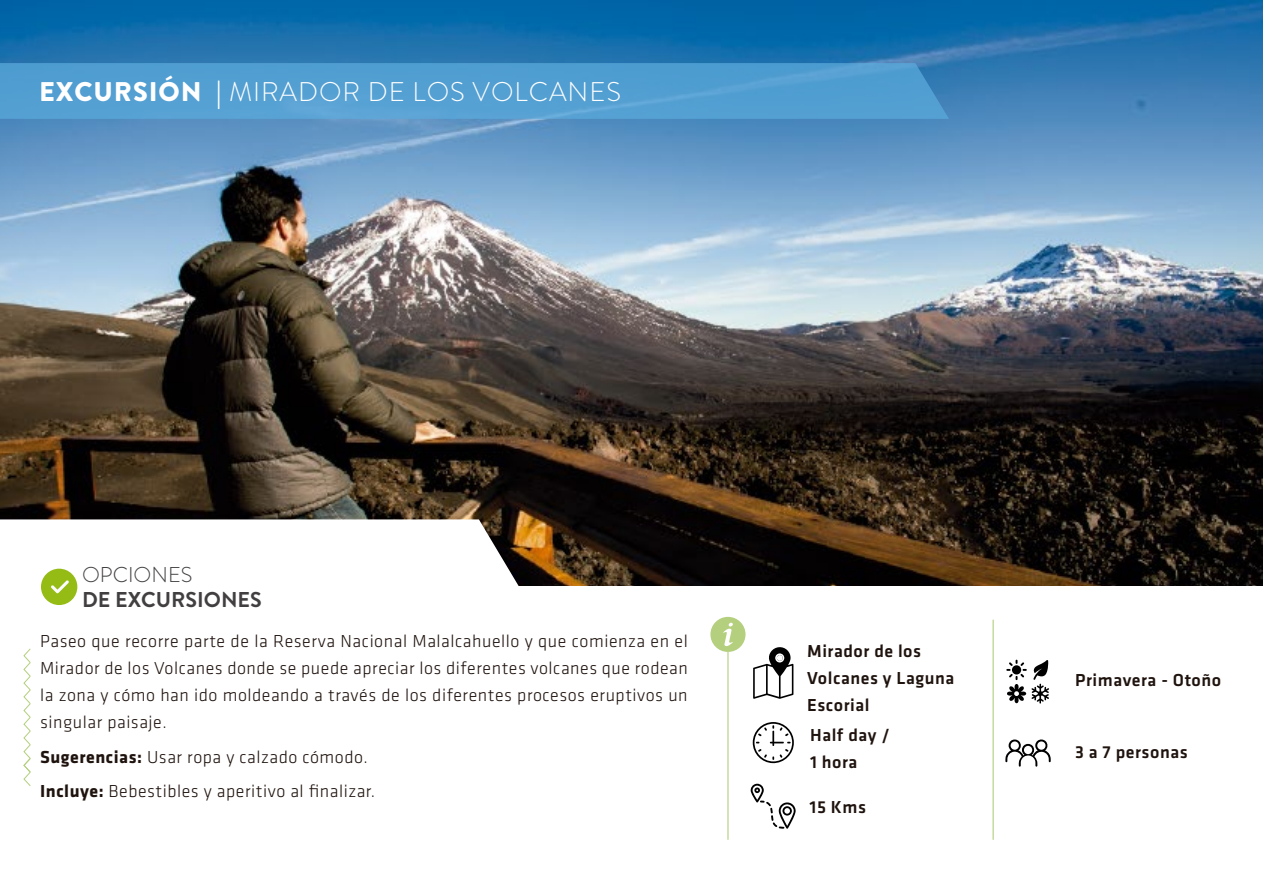
<style>
.page{position:relative;width:1263px;height:893px;background:#fff}
.page>*{position:absolute;margin:0;border:0;box-sizing:border-box;transform-origin:0 0}
.t1{font:300 27px "Brandon Grotesque";letter-spacing:.035em;color:#fff}
.t2{font:700 21.45px "Brandon Grotesque";color:#423f40}
.t3{font:300 21.45px "Brandon Grotesque";color:#423f40}
.t4{font:300 18px/27px "Klavika";letter-spacing:.03em;color:#1f130e;text-align:justify}
.t5{font:500 18px/27px "Klavika";letter-spacing:.03em;color:#1f130e}
.s1{font-weight:900}
.s2{font-weight:700}
</style>
<div class="page">
<img style="left:0;top:0;width:1263px;height:586px">
<svg style="left:0;top:63px;width:949px;height:56px;fill:#529fd2"></svg>
<svg style="left:753px;top:647px;width:40px;height:52px"></svg>
<svg style="left:753px;top:722px;width:41px;height:41px"></svg>
<svg style="left:1006px;top:660px;width:43px;height:44px"></svg>
<hr style="left:727px;top:652px;width:1px;height:188px;background:#b4cf7e">
<hr style="left:992px;top:620px;width:2px;height:220px;background:#b4cf7e">
<svg style="left:1005px;top:739px;width:46px;height:28px"></svg>
<div style="left:710px;top:617px;width:35px;height:35px;background:#b4cf7e;border-radius:50%"></div>
<svg style="left:723px;top:623px;width:10px;height:23px"></svg>
<svg style="left:750px;top:784px;width:46px;height:45px"></svg>
<svg style="left:0;top:519px;width:529px;height:267px"></svg>
<h1 class="t1" style="left:39px;top:74px;width:584px"><span class="s1">EXCURSIÓN |</span> MIRADOR DE LOS VOLCANES</h1>
<p class="t3" style="left:82px;top:559px;width:112px">OPCIONES</p>
<p class="t2" style="left:82px;top:585px;width:181px">DE EXCURSIONES</p>
<p class="t4" style="left:40px;top:628px;width:649px">Paseo que recorre parte de la Reserva Nacional Malalcahuello y que comienza en el Mirador de los Volcanes donde se puede apreciar los diferentes volcanes que rodean la zona y cómo han ido moldeando a través de los diferentes procesos eruptivos un singular paisaje.</p>
<p class="t4" style="left:40px;top:740px;width:337px;line-height:34.5px"><span class="s2">Sugerencias:</span> Usar ropa y calzado cómodo.<br><span class="s2">Incluye:</span> Bebestibles y aperitivo al finalizar.</p>
<p class="t5" style="left:807px;top:637px;width:149px">Mirador de los<br>Volcanes y Laguna<br>Escorial</p>
<p class="t5" style="left:810px;top:721px;width:81px">Half day /<br>1 hora</p>
<p class="t5" style="left:810px;top:793px;width:58px">15 Kms</p>
<p class="t5" style="left:1075px;top:667px;width:148px">Primavera - Otoño</p>
<p class="t5" style="left:1075px;top:739px;width:114px">3 a 7 personas</p>
</div>
